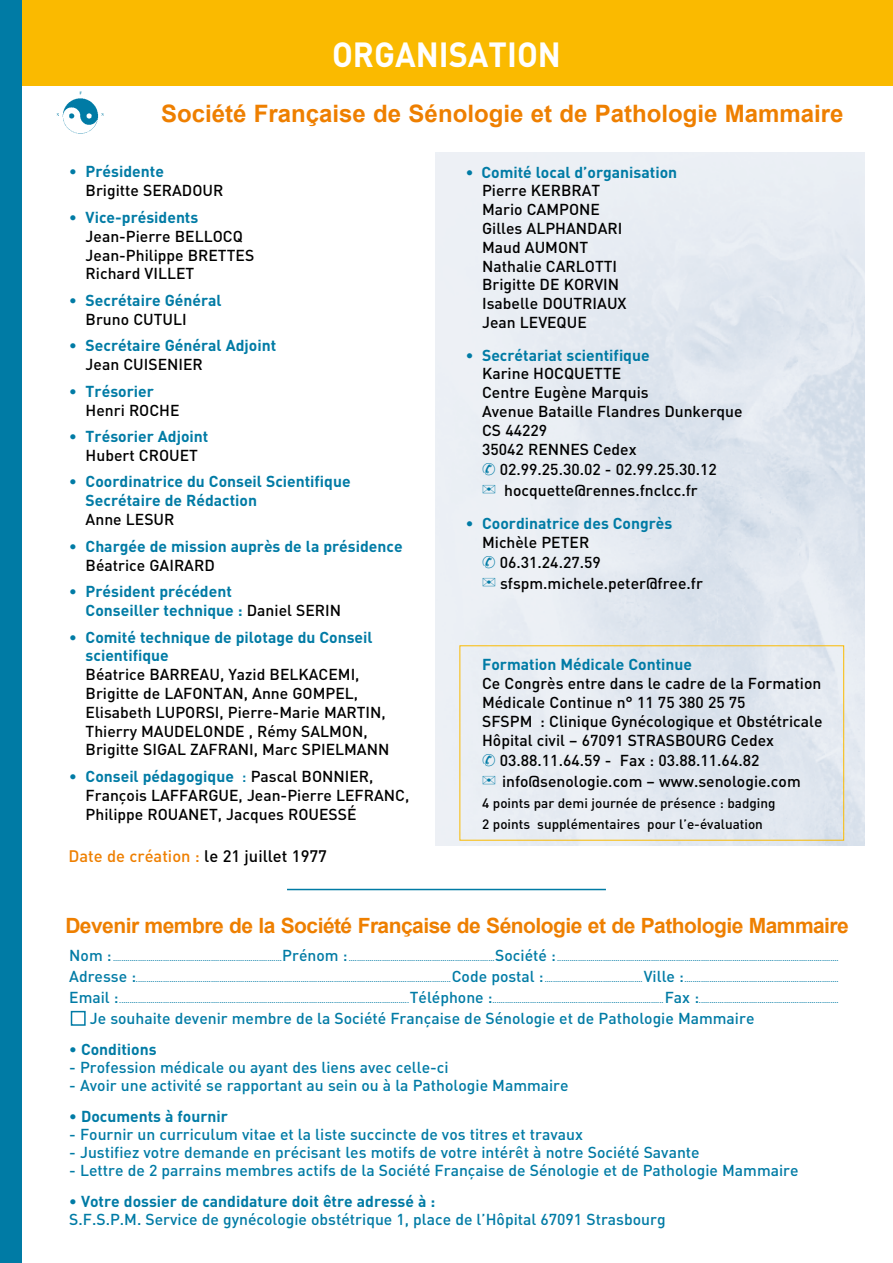
<style>
.page{position:relative;width:893px;height:1263px;background:#fff}
.page>*{position:absolute;margin:0;border:0;box-sizing:border-box;transform-origin:0 0}
.t1{font:700 34.5px "DIN";color:#fff;scale:.94 1}
.t2{font:700 24px "Arial";color:#ee7f00}
.t3{font:700 21px "Arial";letter-spacing:-.025em;color:#ee7f00}
.t4{font:500 16.5px "DIN";color:#ee7f00}
.t5{font:500 15.75px/18.9px "DIN";color:#000}
.t6{font:500 15.75px "DIN";color:#007ba5}
.t7{font:700 15.75px/18.9px "DIN";color:#007ba5}
.t8{font:500 13.5px/21px "DIN";color:#000}
.t9{font:500 7.5px "DIN";color:#007ba5}
.s1{font-weight:500;color:#000}
.s2{font-weight:700;color:#007ba5}
.s3{color:#007ba5}
.s4{color:#000}
.s5{font-size:15.75px}
</style>
<div class="page">
<div style="left:0;top:0;width:893px;height:85px;background:#faba00"></div>
<div style="left:0;top:0;width:21px;height:1263px;background:#007ba5"></div>
<img style="left:56px;top:92px;width:47px;height:42px">
<img style="left:436px;top:152px;width:429px;height:693px">
<hr style="left:287px;top:889px;width:319px;height:1px;background:#007ba5">
<div style="left:71px;top:1011px;width:15px;height:15px;background:#fff;border:2px solid #007ba5"></div>
<svg style="left:483px;top:463px;width:12px;height:12px"></svg>
<svg style="left:483px;top:485px;width:12px;height:9px"></svg>
<svg style="left:483px;top:556px;width:12px;height:12px"></svg>
<svg style="left:483px;top:578px;width:12px;height:8px"></svg>
<svg style="left:483px;top:754px;width:12px;height:12px"></svg>
<svg style="left:483px;top:776px;width:12px;height:8px"></svg>
<h1 class="t1" style="left:332px;top:32px;width:21px">ORGANI</h1>
<h1 class="t1" style="left:449px;top:32px;width:41px">SATION</h1>
<h2 class="t2" style="left:161px;top:100px;width:684px">Société Française de Sénologie et de Pathologie Mammaire</h2>
<p class="t7" style="left:69px;top:162px;width:96px">• Présidente</p>
<p class="t5" style="left:86px;top:181px;width:139px">Brigitte SERADOU R</p>
<p class="t7" style="left:69px;top:207px;width:131px">• Vice-présidents</p>
<p class="t5" style="left:69px;top:226px;width:175px">Jean-Pierre BELLOCQ</p>
<p class="t5" style="left:69px;top:245px;width:185px">Jean-Philippe BRETTES</p>
<p class="t5" style="left:86px;top:264px;width:110px">Richard VILLET</p>
<p class="t7" style="left:69px;top:290px;width:154px">• Secrétaire Général</p>
<p class="t5" style="left:86px;top:309px;width:103px">Bruno CUTU LI</p>
<p class="t7" style="left:69px;top:335px;width:208px">• Secrétaire Général Adjoint</p>
<p class="t5" style="left:69px;top:354px;width:135px">Jean CUISEN IER</p>
<p class="t7" style="left:69px;top:381px;width:86px">• Trésorier</p>
<p class="t5" style="left:86px;top:400px;width:95px">Henri ROCHE</p>
<p class="t7" style="left:69px;top:426px;width:141px">• Trésorier Adjoint</p>
<p class="t5" style="left:86px;top:445px;width:114px">Hubert CROU ET</p>
<p class="t7" style="left:86px;top:472px;width:266px;text-indent:-16px">• Coordinatrice du Conseil Scientifique<br>Secrétaire de Rédaction</p>
<p class="t5" style="left:86px;top:509px;width:90px">Anne LESU R</p>
<p class="t7" style="left:69px;top:536px;width:335px">• Chargée de mission auprès de la présidence</p>
<p class="t5" style="left:86px;top:555px;width:131px">Béatrice GAIRARD</p>
<p class="t7" style="left:86px;top:581px;width:254px;text-indent:-16px">• Président précédent<br>Conseiller technique : <span class="s1">Daniel SERIN</span></p>
<p class="t7" style="left:86px;top:627px;width:288px;text-indent:-16px">• Comité technique de pilotage du Conseil scientifique</p>
<p class="t5" style="left:86px;top:664px;width:302px">Béatrice BARREAU , Yazid BELKACEMI, Brigitte de LAFONTAN , Anne GOMPEL, Elisabeth LU PORSI, Pierre-Marie MARTIN , Thierry MAU DELON DE , Rémy SALMON , Brigitte SIGAL ZAFRAN I, Marc SPIELMANN</p>
<p class="t5" style="left:86px;top:766px;width:325px;text-indent:-16px"><span class="s2">• Conseil pédagogique</span> <span class="s3">:</span> Pascal BONN IER,<br>François LAFFARGU E, Jean-Pierre LEFRAN C,<br>Philippe ROUAN ET, Jacques ROU ESSÉ</p>
<p class="t4" style="left:68px;top:845px;width:260px">Date de création : <span class="s4">le 21 juillet 1977</span></p>
<p class="t7" style="left:466px;top:162px;width:213px">• Comité local d’organisation</p>
<p class="t5" style="left:482px;top:181px;width:120px">Pierre KERBRAT</p>
<p class="t5" style="left:482px;top:199px;width:119px">Mario CAMPON E</p>
<p class="t5" style="left:482px;top:218px;width:142px">Gilles ALPHAN DARI</p>
<p class="t5" style="left:482px;top:237px;width:108px">Maud AUMONT</p>
<p class="t5" style="left:466px;top:256px;width:153px">Nathalie CARLOTTI</p>
<p class="t5" style="left:482px;top:275px;width:136px">Brigitte DE KORVIN</p>
<p class="t5" style="left:482px;top:294px;width:146px">Isabelle DOUTRIAUX</p>
<p class="t5" style="left:466px;top:312px;width:123px">Jean LEVEQU E</p>
<p class="t7" style="left:466px;top:345px;width:185px">• Secrétariat scientifique</p>
<p class="t5" style="left:482px;top:364px;width:262px">Karine HOCQU ETTE<br>Centre Eugène Marquis<br>Avenue Bataille Flandres Dunkerque<br>CS 44229<br>35042 Rennes Cedex</p>
<p class="t5" style="left:500px;top:459px;width:219px;line-height:21px">02.99.25.30.02 - 02.99.25.30.12 hocquette@rennes.fnclcc.fr</p>
<p class="t7" style="left:466px;top:513px;width:208px">• Coordinatrice des Congrès</p>
<p class="t5" style="left:500px;top:531px;width:205px;line-height:20.7px;text-indent:-18px">Michèle PETER<br>06.31.24.27.59 sfspm.michele.peter@free.fr</p>
<p class="t7" style="left:482px;top:654px;width:212px">Formation Médicale Continue</p>
<p class="t5" style="left:482px;top:673px;width:341px">Ce Congrès entre dans le cadre de la Formation</p>
<p class="t5" style="left:482px;top:692px;width:265px">Médicale Continue n° 11 75 380 25 75</p>
<p class="t5" style="left:466px;top:711px;width:358px">SFSPM : Clinique Gynécologique et Obstétricale</p>
<p class="t5" style="left:482px;top:730px;width:156px">Hôpital civil – 67091 Stra</p>
<p class="t5" style="left:500px;top:729px;width:302px;line-height:20.7px;text-indent:166px">sbourg Cedex<br>03.88.11.64.59 - Fax : 03.88.11.64.82 info@senologie.com – www.senologie.com</p>
<p class="t8" style="left:482px;top:792px;width:295px">4 points par demi journée de présence : badging<br>2 points supplémentaires pour l’e-évaluation</p>
<h3 class="t3" style="left:65px;top:913px;width:785px">Devenir membre de la Société Française de Sénologie et de Pathologie Mammaire</h3>
<p class="t9" style="left:69px;top:954px;width:771px"><span class="s5">Nom :</span> .................................................................................<span class="s5">Prénom :</span> ......................................................................<span class="s5">Société :</span> .......................................................................................................................................</p>
<p class="t9" style="left:69px;top:975px;width:771px"><span class="s5">Adresse :</span>.......................................................................................................................................................<span class="s5">Code postal :</span>...............................................<span class="s5">Ville :</span>..........................................................................</p>
<p class="t9" style="left:69px;top:996px;width:771px"><span class="s5">Email :</span>...........................................................................................................................................<span class="s5">Téléphone :</span>.................................................................................. <span class="s5">Fax :</span>...................................................................</p>
<p class="t6" style="left:90px;top:1008px;width:666px">Je souhaite devenir membre de la Société Française de Sénologie et de Pathologie Mammaire</p>
<p class="t7" style="left:69px;top:1039px;width:89px">• Conditions</p>
<p class="t6" style="left:69px;top:1057px;width:381px">- Profession médicale ou ayant des liens avec celle-ci</p>
<p class="t6" style="left:69px;top:1075px;width:501px">- Avoir une activité se rapportant au sein ou à la Pathologie Mammaire</p>
<p class="t7" style="left:69px;top:1106px;width:160px">• Documents à fournir</p>
<p class="t6" style="left:69px;top:1124px;width:515px">- Fournir un curriculum vitae et la liste succincte de vos titres et travaux</p>
<p class="t6" style="left:69px;top:1142px;width:632px">- Justifiez votre demande en précisant les motifs de votre intérêt à notre Société Savante</p>
<p class="t6" style="left:69px;top:1160px;width:731px">- Lettre de 2 parrains membres actifs de la Société Française de Sénologie et de Pathologie Mammaire</p>
<p class="t7" style="left:69px;top:1191px;width:368px">• Votre dossier de candidature doit être adressé à :</p>
<p class="t6" style="left:69px;top:1209px;width:598px">S.F.S.P.M. Service de gynécologie obstétrique 1, place de l’Hôpital 67091 Strasbourg</p>
</div>
